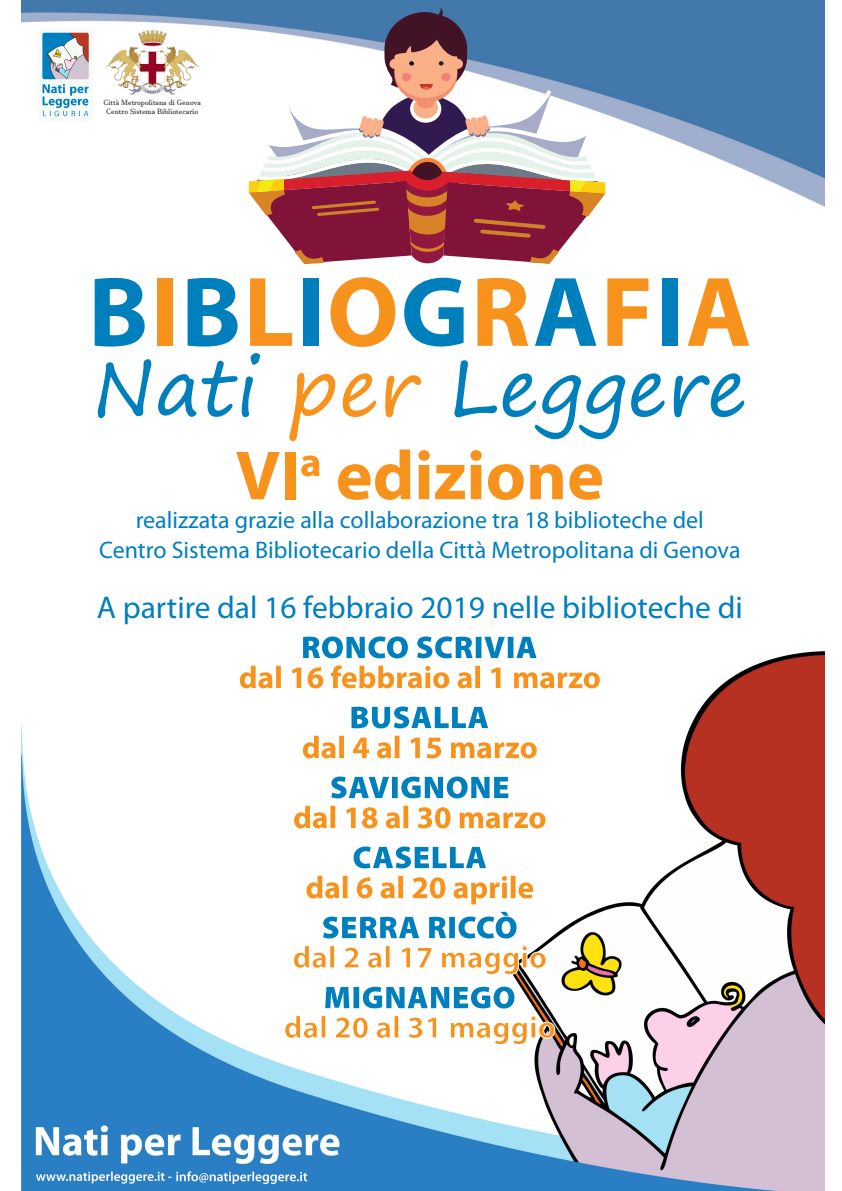
<style>
.page{position:relative;width:842px;height:1191px;background:#fff}
.page>*{position:absolute;margin:0;border:0;box-sizing:border-box;transform-origin:0 0}
.t1{font:700 100px "Myriad Pro";letter-spacing:.02em;color:#007fbd}
.t2{font:77px "Segoe Print";color:#007fbd}
.t3{font:700 70px "Myriad Pro";color:#f7931d}
.t4{font:31.5px "Myriad Pro";color:#007fbd}
.t5{font:24px "Myriad Pro";color:#007fbd}
.t6{font:7.4px "Javanese Text";color:#231f20}
.s1{color:#f7931d}
</style>
<div class="page">
<img style="left:21px;top:0;width:803px;height:1191px">
<img style="left:106px;top:31px;width:92px;height:66px">
<img style="left:36px;top:28px;width:59px;height:97px">
<svg style="left:249px;top:8px;width:356px;height:318px"></svg>
<svg style="left:303px;top:636px;width:233px;height:22px"></svg>
<svg style="left:240px;top:665px;width:360px;height:23px"></svg>
<svg style="left:351px;top:706px;width:137px;height:22px"></svg>
<svg style="left:303px;top:735px;width:234px;height:23px"></svg>
<svg style="left:331px;top:776px;width:177px;height:22px"></svg>
<svg style="left:294px;top:805px;width:251px;height:23px"></svg>
<svg style="left:354px;top:846px;width:132px;height:22px"></svg>
<svg style="left:306px;top:875px;width:227px;height:29px"></svg>
<svg style="left:323px;top:911px;width:193px;height:27px"></svg>
<svg style="left:293px;top:945px;width:254px;height:30px"></svg>
<svg style="left:325px;top:986px;width:189px;height:22px"></svg>
<svg style="left:284px;top:1015px;width:271px;height:30px"></svg>
<p class="t6" style="left:103px;top:98px;width:99px">Città Metropolitana di Genova</p>
<p class="t6" style="left:106px;top:107px;width:93px">Centro Sistema Bibliotecario</p>
<p class="t1" style="left:88px;top:247px;width:665px">B<span class="s1">I</span>B<span class="s1">L</span>I<span class="s1">O</span>G<span class="s1">R</span>A<span class="s1">F</span>I<span class="s1">A</span></p>
<p class="t2" style="left:93px;top:319px;width:656px">Nati <span class="s1">per</span> Leggere</p>
<p class="t3" style="left:236px;top:430px;width:370px">VI<sup>a</sup> edizione</p>
<p class="t5" style="left:136px;top:505px;width:570px">realizzata grazie alla collaborazione tra 18 biblioteche del</p>
<p class="t5" style="left:99px;top:535px;width:643px">Centro Sistema Bibliotecario della Città Metropolitana di Genova</p>
<p class="t4" style="left:97px;top:588px;width:647px">A partire dal 16 febbraio 2019 nelle biblioteche di</p>
</div>
